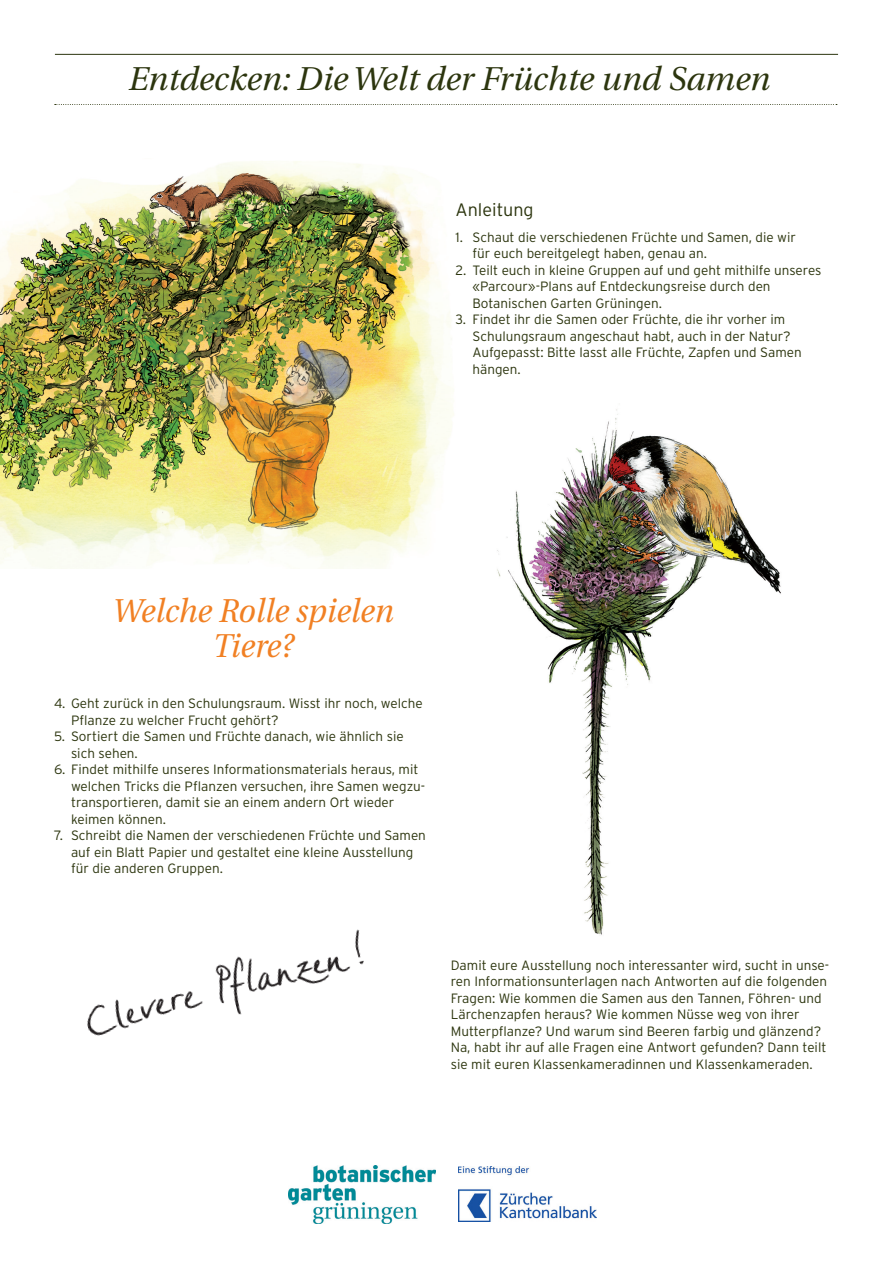
<style>
.page{position:relative;width:893px;height:1263px;background:#fff}
.page>*{position:absolute;margin:0;border:0;box-sizing:border-box;transform-origin:0 0}
.t1{font:italic 33px "Utopia";color:#2c350e}
.t2{font:italic 33px/34.5px "Utopia";color:#f18023;text-align:center;scale:.95 1}
.t3{font:300 18px "Interstate";color:#2c350e}
.t4{font:300 13.5px/16.5px "Interstate";color:#2c350e}
</style>
<div class="page">
<img style="left:0;top:161px;width:454px;height:408px">
<img style="left:497px;top:409px;width:284px;height:526px">
<svg style="left:55px;top:104px;width:782px;height:1px"></svg>
<hr style="left:55px;top:54px;width:783px;height:1px;background:#2c350e">
<img style="left:288px;top:1165px;width:147px;height:58px">
<img style="left:458px;top:1166px;width:138px;height:55px">
<img style="left:87px;top:929px;width:277px;height:107px">
<h1 class="t1" style="left:128px;top:60px;width:643px">Entdecken: Die Welt der Früchte und Samen</h1>
<h2 class="t3" style="left:455px;top:200px;width:80px">Anleitung</h2>
<p class="t4" style="left:472px;top:229px;width:325px;text-indent:-17px">1. Schaut die verschiedenen Früchte und Samen, die wir für euch bereitgelegt haben, genau an.</p>
<p class="t4" style="left:472px;top:262px;width:350px;text-indent:-17px">2. Teilt euch in kleine Gruppen auf und geht mithilfe unseres «Parcour»-Plans auf Entdeckungsreise durch den<br>Botanischen Garten Grüningen.</p>
<p class="t4" style="left:472px;top:311px;width:331px;text-indent:-17px">3. Findet ihr die Samen oder Früchte, die ihr vorher im Schulungsraum angeschaut habt, auch in der Natur?<br>Aufgepasst: Bitte lasst alle Früchte, Zapfen und Samen hängen.</p>
<h1 class="t2" style="left:112px;top:594px;width:297px">Welche Rolle spielen<br>Tiere?</h1>
<p class="t4" style="left:71px;top:695px;width:353px;text-indent:-17px">4. Geht zurück in den Schulungsraum. Wisst ihr noch, welche<br>Pflanze zu welcher Frucht gehört?</p>
<p class="t4" style="left:71px;top:728px;width:334px;text-indent:-17px">5. Sortiert die Samen und Früchte danach, wie ähnlich sie sich sehen.</p>
<p class="t4" style="left:71px;top:761px;width:356px;text-indent:-17px">6. Findet mithilfe unseres Informationsmaterials heraus, mit welchen Tricks die Pflanzen versuchen, ihre Samen wegzu&shy;transportieren, damit sie an einem andern Ort wieder keimen können.</p>
<p class="t4" style="left:71px;top:827px;width:356px;text-indent:-17px">7. Schreibt die Namen der verschiedenen Früchte und Samen auf ein Blatt Papier und gestaltet eine kleine Ausstellung für die anderen Gruppen.</p>
<p class="t4" style="left:451px;top:957px;width:380px">Damit eure Ausstellung noch interessanter wird, sucht in unse&shy;ren Informationsunterlagen nach Antworten auf die folgenden Fragen: Wie kommen die Samen aus den Tannen, Föhren- und Lärchenzapfen heraus? Wie kommen Nüsse weg von ihrer Mutterpflanze? Und warum sind Beeren farbig und glänzend?<br>Na, habt ihr auf alle Fragen eine Antwort gefunden? Dann teilt sie mit euren Klassenkameradinnen und Klassenkameraden.</p>
</div>
